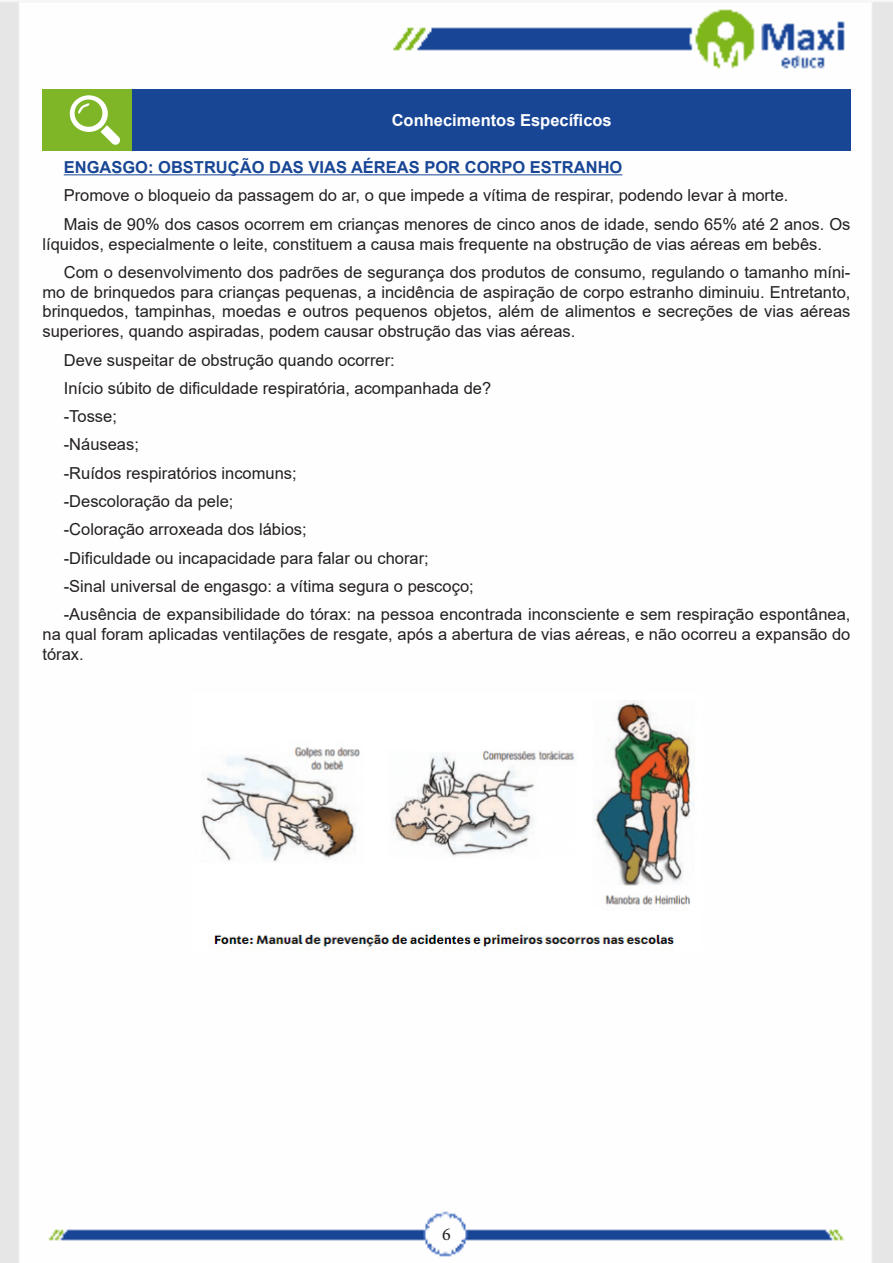
<style>
.page{position:relative;width:893px;height:1263px;background:#fff}
.page>*{position:absolute;margin:0;border:0;box-sizing:border-box;transform-origin:0 0}
.t1{font:18px "Minion Pro";color:#231f20}
.APOSTILA{font:16.5px/19.8px "Arial";color:#231f20;text-align:justify}
.TITULO_DE_ASSUNTO__C{font:700 16.5px "Arial";color:#184695}
.Titulo{font:700 16.5px "Arial";color:#fff}
</style>
<div class="page">
<img style="left:0;top:1px;width:893px;height:1262px">
<hr style="left:64px;top:174px;width:558px;height:1px;background:#184695">
<div style="left:43px;top:89px;width:89px;height:62px;background:#7fb628"></div>
<div style="left:132px;top:89px;width:718px;height:62px;background:#184695"></div>
<svg style="left:70px;top:95px;width:50px;height:50px"></svg>
<img style="left:192px;top:694px;width:509px;height:256px">
<p class="Titulo" style="left:392px;top:109px;width:222px">Conhecimentos Específicos</p>
<p class="TITULO_DE_ASSUNTO__C" style="left:64px;top:156px;width:560px">ENGASGO: OBSTRUÇÃO DAS VIAS AÉREAS POR CORPO ESTRANHO</p>
<p class="APOSTILA" style="left:64px;top:186px;width:726px">Promove o bloqueio da passagem do ar, o que impede a vítima de respirar, podendo levar à morte.</p>
<p class="APOSTILA" style="left:43px;top:214px;width:809px;text-indent:21px">Mais de 90% dos casos ocorrem em crianças menores de cinco anos de idade, sendo 65% até 2 anos. Os líquidos, especialmente o leite, constituem a causa mais frequente na obstrução de vias aéreas em bebês.</p>
<p class="APOSTILA" style="left:43px;top:262px;width:809px;text-indent:21px">Com o desenvolvimento dos padrões de segurança dos produtos de consumo, regulando o tamanho míni&shy;mo de brinquedos para crianças pequenas, a incidência de aspiração de corpo estranho diminuiu. Entretanto, brinquedos, tampinhas, moedas e outros pequenos objetos, além de alimentos e secreções de vias aéreas superiores, quando aspiradas, podem causar obstrução das vias aéreas.</p>
<p class="APOSTILA" style="left:64px;top:350px;width:333px">Deve suspeitar de obstrução quando ocorrer:</p>
<p class="APOSTILA" style="left:64px;top:378px;width:429px">Início súbito de dificuldade respiratória, acompanhada de?</p>
<p class="APOSTILA" style="left:64px;top:406px;width:55px">-Tosse;</p>
<p class="APOSTILA" style="left:64px;top:435px;width:77px">-Náuseas;</p>
<p class="APOSTILA" style="left:64px;top:463px;width:234px">-Ruídos respiratórios incomuns;</p>
<p class="APOSTILA" style="left:64px;top:491px;width:171px">-Descoloração da pele;</p>
<p class="APOSTILA" style="left:64px;top:520px;width:245px">-Coloração arroxeada dos lábios;</p>
<p class="APOSTILA" style="left:64px;top:548px;width:366px">-Dificuldade ou incapacidade para falar ou chorar;</p>
<p class="APOSTILA" style="left:64px;top:576px;width:411px">-Sinal universal de engasgo: a vítima segura o pescoço;</p>
<p class="APOSTILA" style="left:43px;top:604px;width:809px;text-indent:21px">-Ausência de expansibilidade do tórax: na pessoa encontrada inconsciente e sem respiração espontânea, na qual foram aplicadas ventilações de resgate, após a abertura de vias aéreas, e não ocorreu a expansão do tórax.</p>
<p class="t1" style="left:442px;top:1222px;width:10px">6</p>
</div>
